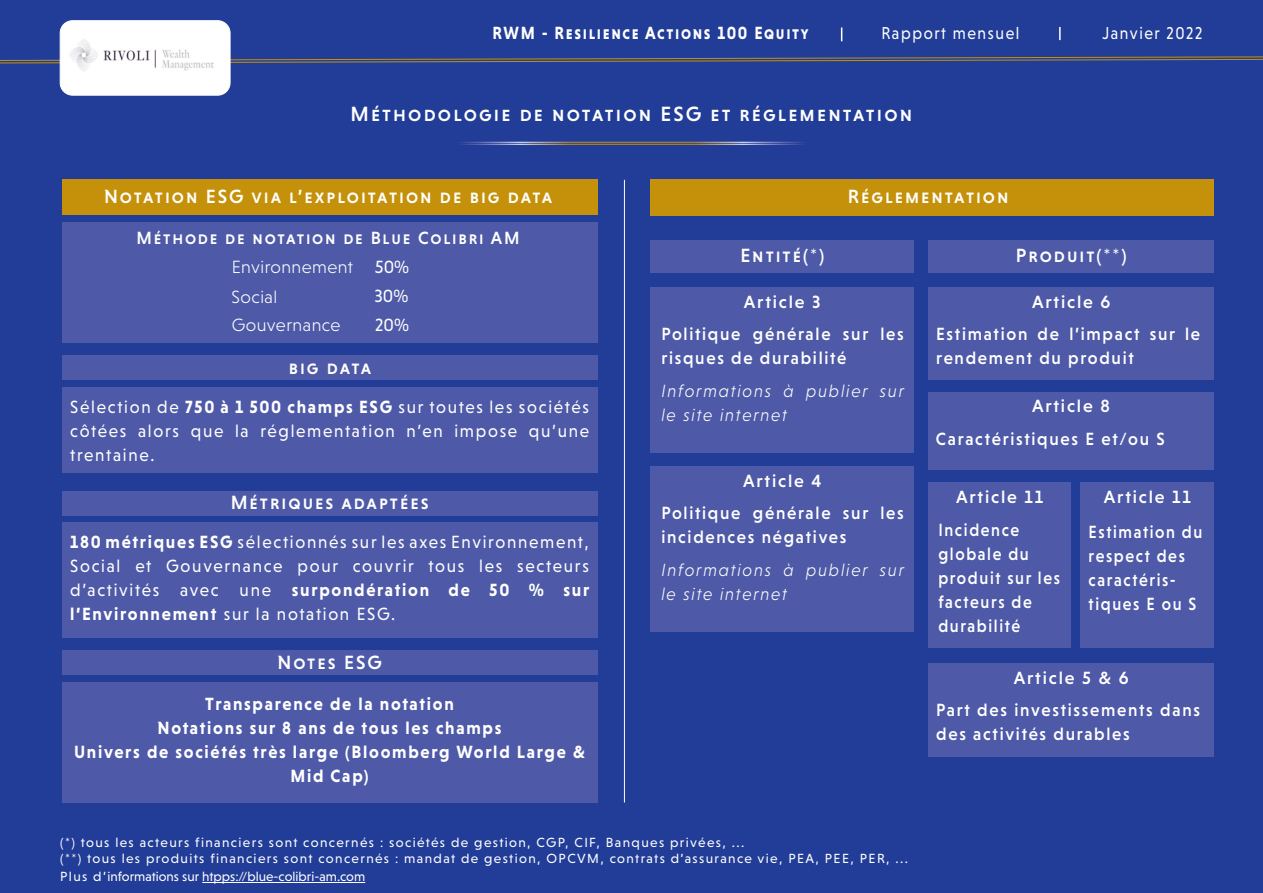
<style>
.page{position:relative;width:1263px;height:893px;background:#fff}
.page>*{position:absolute;margin:0;border:0;box-sizing:border-box;transform-origin:0 0}
.t1{font:21px "Niveau Grotesk Medium Small Caps";letter-spacing:.1em;color:#fff}
.t2{font:19.5px "Niveau Grotesk Medium Small Caps";letter-spacing:.1em;color:#fff}
.t3{font:18px/24px "Niveau Grotesk";letter-spacing:.1em;color:#fff;text-align:justify;scale:.95 1}
.t4{font:500 18px/24px "Niveau Grotesk";letter-spacing:.1em;color:#fff;scale:.95 1}
.t5{font:700 18px/24px "Niveau Grotesk";letter-spacing:.1em;color:#fff;text-align:center;scale:.95 1}
.t6{font:500 18px/24px "Niveau Grotesk";letter-spacing:.1em;color:#fff;scale:.9 1}
.t7{font:italic 300 18px/24px "Niveau Grotesk";letter-spacing:.1em;color:#fff;scale:.95 1}
.t8{font:500 18px "Niveau Grotesk";letter-spacing:.1em;color:#fff}
.t9{font:18px "Niveau Grotesk Medium Small Caps";letter-spacing:.1em;color:#fff}
.t10{font:18px "Niveau Grotesk Bold Small Caps";letter-spacing:.1em;color:#fff;scale:.9 1}
.t11{font:300 18px "Niveau Grotesk";letter-spacing:.025em;color:#fff}
.t12{font:18px "Niveau Grotesk";letter-spacing:.1em;color:#fff}
.t13{font:17.55px "Niveau Grotesk";letter-spacing:.1em;color:#fff;scale:.9 1}
.t14{font:13.5px "Niveau Grotesk";letter-spacing:.1em;color:#fff}
.t15{font:13.5px "Niveau Grotesk";color:#fff}
.s1{font-weight:700}
</style>
<div class="page">
<div style="left:0;top:0;width:1262px;height:893px;background:#223d97"></div>
<svg style="left:1059px;top:27px;width:1px;height:13px"></svg>
<svg style="left:841px;top:28px;width:1px;height:13px"></svg>
<svg style="left:0;top:56px;width:1263px;height:11px"></svg>
<div style="left:60px;top:20px;width:170px;height:76px;background:#fff;border:1px solid #fff;border-radius:12px"></div>
<img style="left:70px;top:39px;width:144px;height:32px">
<div style="left:62px;top:180px;width:536px;height:35px;background:#c5910a"></div>
<div style="left:62px;top:355px;width:536px;height:25px;background:#4e5aa7"></div>
<div style="left:62px;top:222px;width:536px;height:120px;background:#4e5aa7"></div>
<div style="left:62px;top:387px;width:536px;height:86px;background:#4e5aa7"></div>
<div style="left:62px;top:491px;width:535px;height:24px;background:#4e5aa7"></div>
<div style="left:62px;top:523px;width:535px;height:115px;background:#4e5aa7"></div>
<div style="left:62px;top:650px;width:535px;height:25px;background:#4e5aa7"></div>
<div style="left:62px;top:682px;width:535px;height:120px;background:#4e5aa7"></div>
<hr style="left:624px;top:180px;width:1px;height:622px;background:#fff">
<div style="left:650px;top:180px;width:564px;height:36px;background:#c5910a"></div>
<div style="left:650px;top:240px;width:264px;height:33px;background:#4e5aa7"></div>
<div style="left:928px;top:240px;width:286px;height:33px;background:#4e5aa7"></div>
<div style="left:650px;top:287px;width:264px;height:165px;background:#4e5aa7"></div>
<div style="left:650px;top:466px;width:264px;height:166px;background:#4e5aa7"></div>
<div style="left:928px;top:287px;width:286px;height:92px;background:#4e5aa7"></div>
<div style="left:928px;top:483px;width:143px;height:165px;background:#4e5aa7"></div>
<div style="left:1081px;top:483px;width:133px;height:165px;background:#4e5aa7"></div>
<div style="left:928px;top:663px;width:286px;height:94px;background:#4e5aa7"></div>
<div style="left:928px;top:392px;width:286px;height:78px;background:#4e5aa7"></div>
<hr style="left:202px;top:882px;width:163px;height:1px;background:#fff">
<hr style="left:446px;top:144px;width:371px;height:1px;background:#fff">
<hr style="left:446px;top:142px;width:371px;height:1px;background:#fff">
<p class="t10" style="left:492px;top:23px;width:353px">RWM - Resilience Actions 100 Equity</p>
<p class="t13" style="left:881px;top:23px;width:155px">Rapport mensuel</p>
<p class="t13" style="left:1102px;top:23px;width:113px">Janvier 2022</p>
<p class="t1" style="left:350px;top:102px;width:563px">Méthodologie de notation ESG et réglementation</p>
<p class="t2" style="left:104px;top:185px;width:450px">Notation ESG via l’exploitation de big data</p>
<p class="t9" style="left:136px;top:227px;width:385px">Méthode de notation de Blue Colibri AM</p>
<p class="t11" style="left:232px;top:257px;width:123px">Environnement</p>
<p class="t12" style="left:375px;top:257px;width:36px">50%</p>
<p class="t11" style="left:232px;top:287px;width:47px">Social</p>
<p class="t12" style="left:374px;top:285px;width:35px">30%</p>
<p class="t11" style="left:232px;top:315px;width:110px">Gouvernance</p>
<p class="t12" style="left:375px;top:315px;width:35px">20%</p>
<p class="t2" style="left:289px;top:356px;width:84px">big data</p>
<p class="t3" style="left:70px;top:395px;width:548px">Sélection de <span class="s1">750 à 1 500 champs ESG</span> sur toutes les sociétés côtées alors que la réglementation n’en impose qu’une trentaine.</p>
<p class="t2" style="left:231px;top:491px;width:199px">Métriques adaptées</p>
<p class="t3" style="left:70px;top:529px;width:548px"><span class="s1">180 métriques ESG</span> sélectionnés sur les axes Environnement, Social et Gouvernance pour couvrir tous les secteurs d’activités avec une <span class="s1">surpondération de 50 % sur l’Environnement</span> sur la notation ESG.</p>
<p class="t2" style="left:278px;top:651px;width:106px">Notes ESG</p>
<p class="t5" style="left:205px;top:692px;width:263px">Transparence de la notation</p>
<p class="t5" style="left:74px;top:716px;width:539px">Notations sur 8 ans de tous les champs<br>Univers de sociétés très large (Bloomberg World Large &amp;<br>Mid Cap)</p>
<p class="t2" style="left:848px;top:185px;width:162px">Réglementation</p>
<p class="t2" style="left:740px;top:244px;width:85px">Entité(*)</p>
<p class="t2" style="left:1016px;top:244px;width:112px">Produit(**)</p>
<p class="t8" style="left:744px;top:291px;width:78px">Article 3</p>
<p class="t4" style="left:661px;top:322px;width:257px">Politique générale sur les risques de durabilité</p>
<p class="t7" style="left:661px;top:379px;width:257px">Informations à publier sur le site internet</p>
<p class="t8" style="left:1032px;top:291px;width:80px">Article 6</p>
<p class="t4" style="left:936px;top:322px;width:279px">Estimation de l’impact sur le rendement du produit</p>
<p class="t8" style="left:1032px;top:396px;width:79px">Article 8</p>
<p class="t4" style="left:936px;top:426px;width:242px">Caractéristiques E et/ou S</p>
<p class="t8" style="left:743px;top:471px;width:80px">Article 4</p>
<p class="t4" style="left:661px;top:501px;width:257px">Politique générale sur les incidences négatives</p>
<p class="t7" style="left:661px;top:558px;width:257px">Informations à publier sur le site internet</p>
<p class="t8" style="left:956px;top:487px;width:89px">Article 11</p>
<p class="t6" style="left:938px;top:518px;width:137px">Incidence globale du produit sur les facteurs de durabilité</p>
<p class="t8" style="left:1104px;top:486px;width:89px">Article 11</p>
<p class="t6" style="left:1088px;top:520px;width:128px">Estimation du respect des caractéris&shy;tiques E ou S</p>
<p class="t8" style="left:1014px;top:668px;width:116px">Article 5 &amp; 6</p>
<p class="t4" style="left:936px;top:698px;width:279px">Part des investissements dans des activités durables</p>
<p class="t14" style="left:60px;top:835px;width:685px">(*) tous les acteurs financiers sont concernés : sociétés de gestion, CGP, CIF, Banques privées, ...</p>
<p class="t14" style="left:60px;top:851px;width:849px">(**) tous les produits financiers sont concernés : mandat de gestion, OPCVM, contrats d’assurance vie, PEA, PEE, PER, ...</p>
<p class="t15" style="left:60px;top:869px;width:306px">Plus d’informations sur htpps://blue-colibri-am.com</p>
</div>
